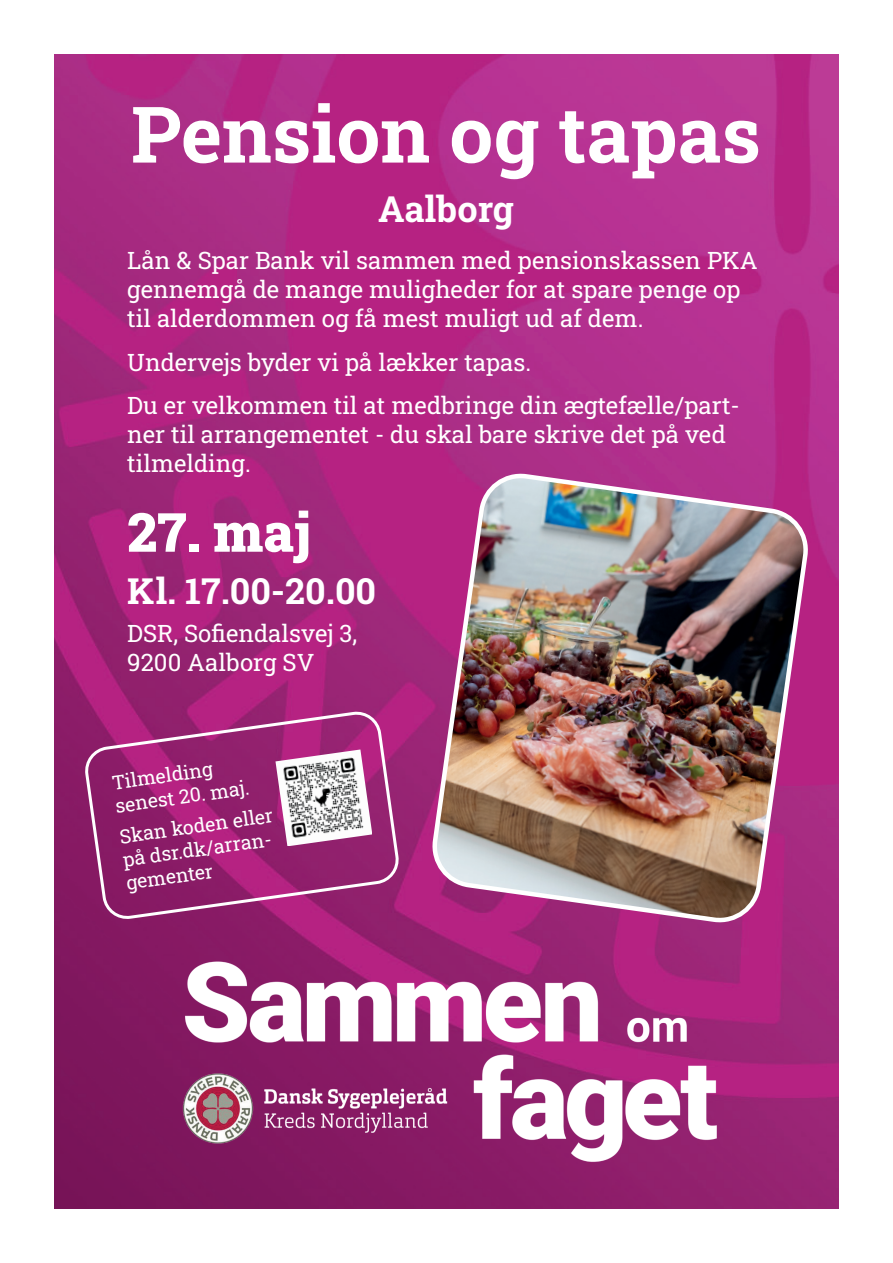
<style>
.page{position:relative;width:893px;height:1263px;background:#fff}
.page>*{position:absolute;margin:0;border:0;box-sizing:border-box;transform-origin:0 0}
.t1{font:700 78px "Roboto Slab";color:#fff}
.t2{font:900 54px "Roboto Slab";color:#fff}
.t3{font:700 36px "Roboto Slab";color:#fff}
.t4{font:24px/28.8px "Roboto Slab";color:#fff}
.t5{font:19.5px/23.4px "Roboto Slab";color:#fff}
</style>
<div class="page">
<img style="left:54px;top:54px;width:785px;height:1155px">
<img style="left:427px;top:471px;width:386px;height:457px">
<svg style="left:85px;top:712px;width:314px;height:207px;background:#a13b7f"></svg>
<img style="left:182px;top:924px;width:535px;height:244px">
<h1 class="t1" style="left:131px;top:81px;width:631px">Pension og tapas</h1>
<h3 class="t3" style="left:378px;top:185px;width:137px">Aalborg</h3>
<p class="t4" style="left:127px;top:245px;width:632px">Lån &amp; Spar Bank vil sammen med pensionskassen PKA gennemgå de mange muligheder for at spare penge op til alderdommen og få mest muligt ud af dem.</p>
<p class="t4" style="left:127px;top:339px;width:614px;line-height:43.8px">Undervejs byder vi på lækker tapas.<br>Du er velkommen til at medbringe din ægtefælle/part-</p>
<p class="t4" style="left:127px;top:419px;width:600px">ner til arrangementet - du skal bare skrive det på ved tilmelding.</p>
<h2 class="t2" style="left:127px;top:495px;width:185px">27. maj</h2>
<h3 class="t3" style="left:127px;top:566px;width:250px">Kl. 17.00-20.00</h3>
<p class="t4" style="left:127px;top:618px;width:232px">DSR, Sofiendalsvej 3,<br>9200 Aalborg SV</p>
<p class="t5" style="left:111px;top:771px;width:136px;rotate:-8deg">Tilmelding senest 20. maj.</p>
<p class="t5" style="left:118px;top:824px;width:156px;rotate:-8deg">Skan koden eller på dsr.dk/arran&shy;gementer</p>
</div>
